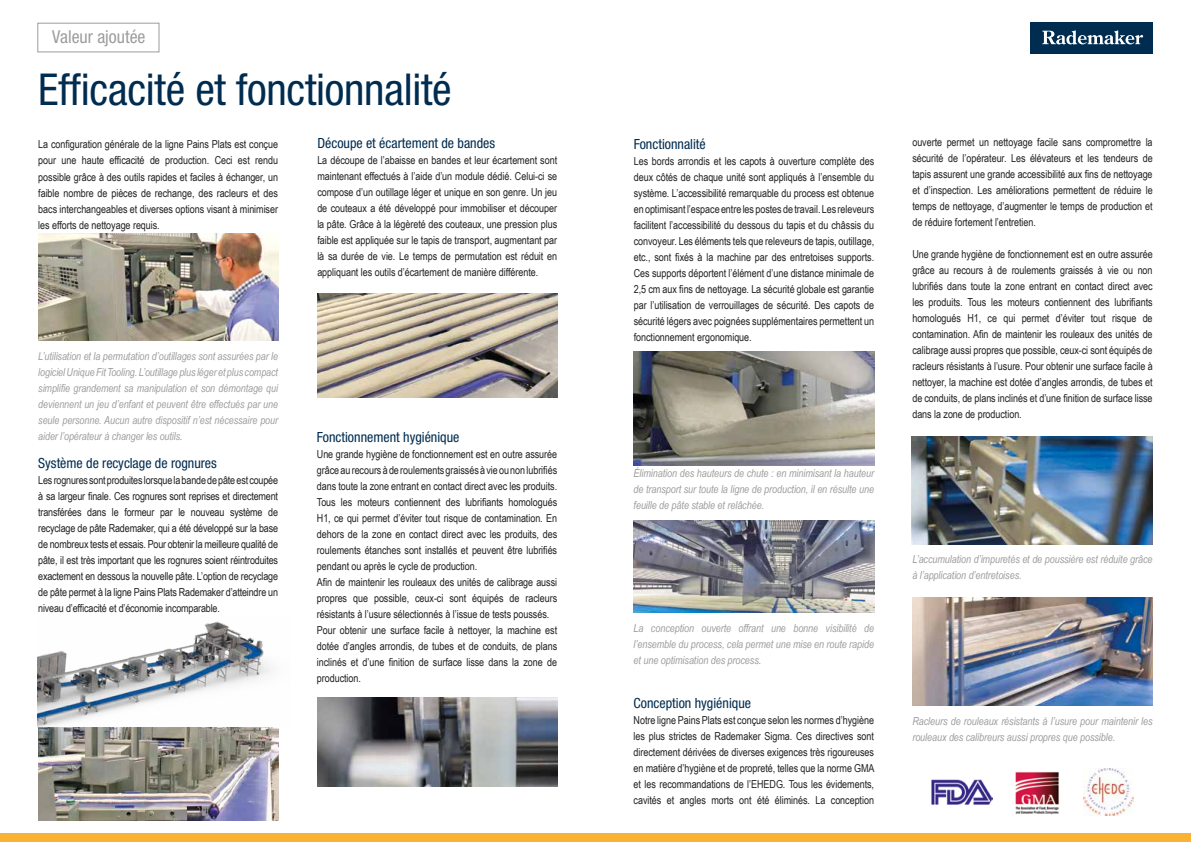
<style>
.page{position:relative;width:1191px;height:842px;background:#fff}
.page>*{position:absolute;margin:0;border:0;box-sizing:border-box;transform-origin:0 0}
.t1{font:condensed 44px "Helvetica Neue LT Std";letter-spacing:-.005em;color:#002c50}
.t2{font:condensed 17.8px "Helvetica Neue LT Std";color:#9d9d9c}
.t3{font:condensed 14px "Helvetica Neue LT Std";color:#002c50}
.t4{font:11px/16px "Arial Narrow";letter-spacing:-.005em;color:#212121;text-align:justify}
.t5{font:italic 11px/16px "Arial Narrow";letter-spacing:-.005em;color:#9d9d9c;text-align:justify}
</style>
<div class="page">
<img style="left:317px;top:698px;width:240px;height:88px">
<img style="left:931px;top:779px;width:61px;height:26px">
<img style="left:1015px;top:771px;width:44px;height:44px">
<img style="left:1083px;top:769px;width:50px;height:46px">
<img style="left:38px;top:233px;width:240px;height:108px">
<img style="left:38px;top:728px;width:241px;height:92px">
<img style="left:37px;top:621px;width:239px;height:107px">
<img style="left:317px;top:293px;width:240px;height:105px">
<img style="left:633px;top:520px;width:241px;height:92px">
<img style="left:633px;top:352px;width:241px;height:114px">
<img style="left:911px;top:436px;width:241px;height:108px">
<img style="left:912px;top:598px;width:240px;height:107px">
<div style="left:1030px;top:23px;width:122px;height:31px;background:#002c50"></div>
<svg style="left:1042px;top:30px;width:101px;height:15px"></svg>
<svg style="left:1152px;top:29px;width:1px;height:17px"></svg>
<div style="left:37px;top:23px;width:122px;height:29px;border:1px solid #9d9d9c"></div>
<div style="left:0;top:833px;width:1191px;height:9px;background:#f9b234"></div>
<h2 class="t2" style="left:52px;top:27px;width:95px">Valeur ajoutée</h2>
<h1 class="t1" style="left:38px;top:64px;width:415px">Efficacité et fonctionnalité</h1>
<p class="t4" style="left:38px;top:136px;width:241px">La configuration générale de la ligne Pains Plats est conçue pour une haute efficacité de production. Ceci est rendu possible grâce à des outils rapides et faciles à échanger, un faible nombre de pièces de rechange, des racleurs et des bacs interchangeables et diverses options visant à minimiser les efforts de nettoyage requis.</p>
<p class="t5" style="left:38px;top:348px;width:241px">L’utilisation et la permutation d’outillages sont assurées par le logiciel Unique Fit Tooling. L’outillage plus léger et plus compact simplifie grandement sa manipulation et son démontage qui deviennent un jeu d’enfant et peuvent être effectués par une seule personne. Aucun autre dispositif n’est nécessaire pour aider l’opérateur à changer les outils.</p>
<p class="t3" style="left:38px;top:455px;width:180px">Système de recyclage de rognures</p>
<p class="t4" style="left:38px;top:471px;width:241px">Les rognures sont produites lorsque la bande de pâte est coupée à sa largeur finale. Ces rognures sont reprises et directement transférées dans le formeur par le nouveau système de recyclage de pâte Rademaker, qui a été développé sur la base de nombreux tests et essais. Pour obtenir la meilleure qualité de pâte, il est très important que les rognures soient réintroduites exactement en dessous la nouvelle pâte. L’option de recyclage de pâte permet à la ligne Pains Plats Rademaker d’atteindre un niveau d’efficacité et d’économie incomparable.</p>
<p class="t3" style="left:317px;top:135px;width:179px">Découpe et écartement de bandes</p>
<p class="t4" style="left:317px;top:152px;width:241px">La découpe de l’abaisse en bandes et leur écartement sont maintenant effectués à l’aide d’un module dédié. Celui-ci se compose d’un outillage léger et unique en son genre. Un jeu de couteaux a été développé pour immobiliser et découper la pâte. Grâce à la légèreté des couteaux, une pression plus faible est appliquée sur le tapis de transport, augmentant par là sa durée de vie. Le temps de permutation est réduit en appliquant les outils d’écartement de manière différente.</p>
<p class="t3" style="left:317px;top:429px;width:144px">Fonctionnement hygiénique</p>
<p class="t4" style="left:317px;top:446px;width:242px;text-align:left">Une grande hygiène de fonctionnement est en outre assurée grâce au recours à de roulements graissés à vie ou non lubrifiés dans toute la zone entrant en contact direct avec les produits.<br>Tous les moteurs contiennent des lubrifiants homologués H1, ce qui permet d’éviter tout risque de contamination. En dehors de la zone en contact direct avec les produits, des roulements étanches sont installés et peuvent être lubrifiés pendant ou après le cycle de production.<br>Afin de maintenir les rouleaux des unités de calibrage aussi propres que possible, ceux-ci sont équipés de racleurs résistants à l’usure sélectionnés à l’issue de tests poussés.<br>Pour obtenir une surface facile à nettoyer, la machine est dotée d’angles arrondis, de tubes et de conduits, de plans inclinés et d’une finition de surface lisse dans la zone de production.</p>
<p class="t3" style="left:634px;top:136px;width:74px">Fonctionnalité</p>
<p class="t4" style="left:634px;top:153px;width:242px">Les bords arrondis et les capots à ouverture complète des deux côtés de chaque unité sont appliqués à l’ensemble du système. L’accessibilité remarquable du process est obtenue en optimisant l’espace entre les postes de travail. Les releveurs facilitent l’accessibilité du dessous du tapis et du châssis du convoyeur. Les éléments tels que releveurs de tapis, outillage, etc., sont fixés à la machine par des entretoises supports.<br>Ces supports déportent l’élément d’une distance minimale de 2,5 cm aux fins de nettoyage. La sécurité globale est garantie par l’utilisation de verrouillages de sécurité. Des capots de sécurité légers avec poignées supplémentaires permettent un fonctionnement ergonomique.</p>
<p class="t5" style="left:633px;top:465px;width:242px">Élimination des hauteurs de chute : en minimisant la hauteur de transport sur toute la ligne de production, il en résulte une feuille de pâte stable et relâchée.</p>
<p class="t5" style="left:633px;top:620px;width:242px">La conception ouverte offrant une bonne visibilité de l’ensemble du process, cela permet une mise en route rapide et une optimisation des process.</p>
<p class="t3" style="left:633px;top:694px;width:119px">Conception hygiénique</p>
<p class="t4" style="left:633px;top:711px;width:242px">Notre ligne Pains Plats est conçue selon les normes d’hygiène les plus strictes de Rademaker Sigma. Ces directives sont directement dérivées de diverses exigences très rigoureuses en matière d’hygiène et de propreté, telles que la norme GMA et les recommandations de l’EHEDG. Tous les évidements, cavités et angles morts ont été éliminés. La conception</p>
<p class="t4" style="left:912px;top:134px;width:242px">ouverte permet un nettoyage facile sans compromettre la sécurité de l’opérateur. Les élévateurs et les tendeurs de tapis assurent une grande accessibilité aux fins de nettoyage et d’inspection. Les améliorations permettent de réduire le temps de nettoyage, d’augmenter le temps de production et de réduire fortement l’entretien.</p>
<p class="t4" style="left:912px;top:246px;width:242px">Une grande hygiène de fonctionnement est en outre assurée grâce au recours à de roulements graissés à vie ou non lubrifiés dans toute la zone entrant en contact direct avec les produits. Tous les moteurs contiennent des lubrifiants homologués H1, ce qui permet d’éviter tout risque de contamination. Afin de maintenir les rouleaux des unités de calibrage aussi propres que possible, ceux-ci sont équipés de racleurs résistants à l’usure. Pour obtenir une surface facile à nettoyer, la machine est dotée d’angles arrondis, de tubes et de conduits, de plans inclinés et d’une finition de surface lisse dans la zone de production.</p>
<p class="t5" style="left:912px;top:551px;width:242px">L’accumulation d’impuretés et de poussière est réduite grâce à l’application d’entretoises.</p>
<p class="t5" style="left:912px;top:712px;width:242px">Racleurs de rouleaux résistants à l’usure pour maintenir les rouleaux des calibreurs aussi propres que possible.</p>
</div>
